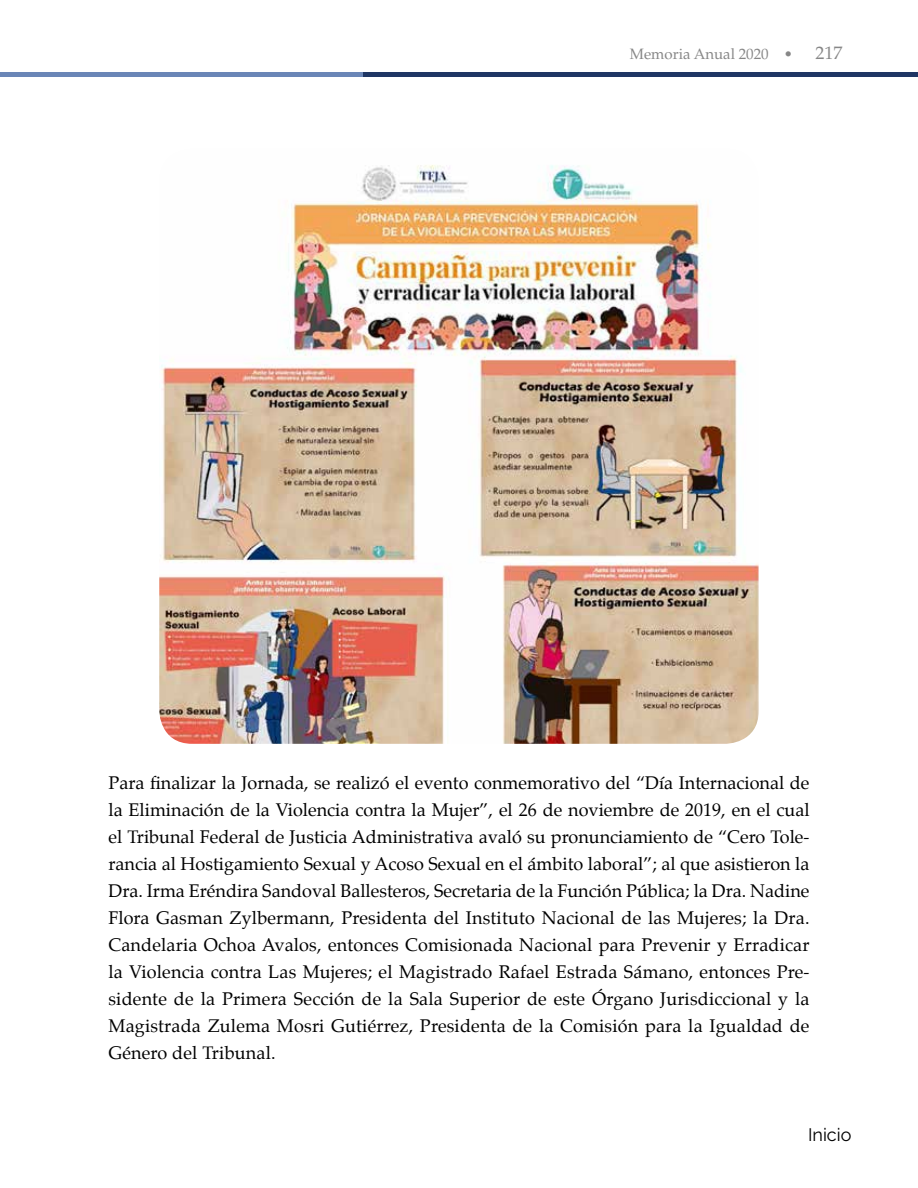
<style>
.page{position:relative;width:918px;height:1188px;background:#fff}
.page>*{position:absolute;margin:0;border:0;box-sizing:border-box;transform-origin:0 0}
.t1{font:18px/27px "Palatino";letter-spacing:.01em;color:#000;text-align:justify}
.t2{font:18px "Raleway";color:#000}
.t3{font:15px "Palatino LT Std";color:#878787}
.s1{font-size:18px}
</style>
<div class="page">
<div style="left:0;top:72px;width:363px;height:5px;background:#6a86b7"></div>
<div style="left:363px;top:72px;width:555px;height:5px;background:#1f3664"></div>
<img style="left:159px;top:165px;width:600px;height:579px">
<p class="t3" style="left:630px;top:45px;width:214px">Memoria Anual 2020 • <span class="s1">217</span></p>
<p class="t1" style="left:108px;top:769px;width:703px">Para finalizar la Jornada, se realizó el evento conmemorativo del “Día Internacional de la Eliminación de la Violencia contra la Mujer”, el 26 de noviembre de 2019, en el cual el Tribunal Federal de Justicia Administrativa avaló su pronunciamiento de “Cero Tole&shy;rancia al Hostigamiento Sexual y Acoso Sexual en el ámbito laboral”; al que asistieron la Dra. Irma Eréndira Sandoval Ballesteros, Secretaria de la Función Pública; la Dra. Nadine Flora Gasman Zylbermann, Presidenta del Instituto Nacional de las Mujeres; la Dra.<br>Candelaria Ochoa Avalos, entonces Comisionada Nacional para Prevenir y Erradicar la Violencia contra Las Mujeres; el Magistrado Rafael Estrada Sámano, entonces Pre&shy;sidente de la Primera Sección de la Sala Superior de este Órgano Jurisdiccional y la Magistrada Zulema Mosri Gutiérrez, Presidenta de la Comisión para la Igualdad de Género del Tribunal.</p>
<p class="t2" style="left:808px;top:1124px;width:45px">Inicio</p>
</div>
